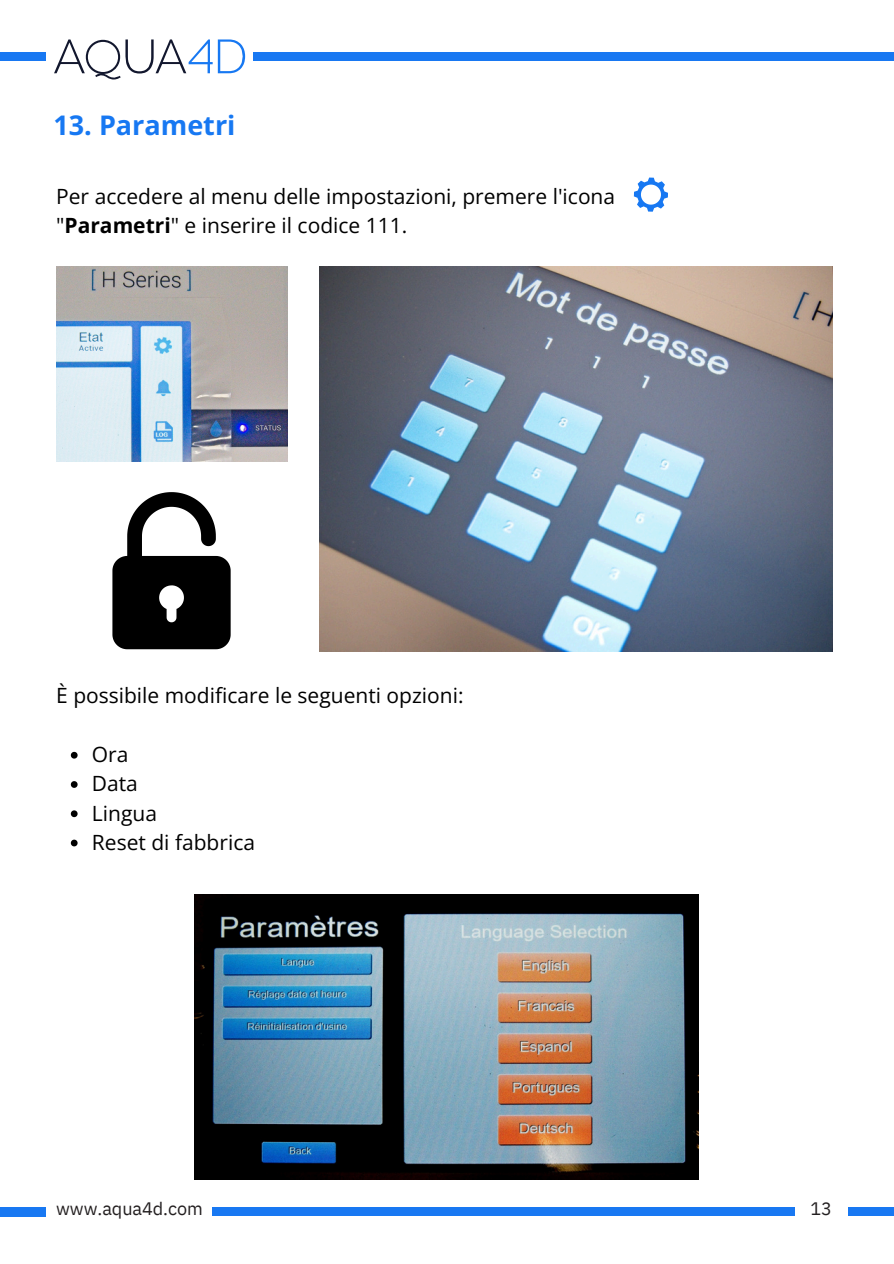
<style>
.page{position:relative;width:894px;height:1264px;background:#fff}
.page>*{position:absolute;margin:0;border:0;box-sizing:border-box;transform-origin:0 0}
.t1{font:700 27px "Open Sans";color:#1778f2}
.t2{font:21px "Open Sans";color:#000}
.t3{font:18px "IBM Plex Sans";letter-spacing:-.005em;color:#231f20}
.s1{font-weight:700}
</style>
<div class="page">
<svg style="left:633px;top:177px;width:34px;height:34px"></svg>
<img style="left:56px;top:267px;width:231px;height:194px">
<img style="left:319px;top:267px;width:513px;height:384px">
<img style="left:194px;top:895px;width:504px;height:284px">
<svg style="left:112px;top:492px;width:118px;height:157px"></svg>
<svg style="left:71px;top:751px;width:7px;height:7px"></svg>
<svg style="left:71px;top:781px;width:7px;height:6px"></svg>
<svg style="left:71px;top:810px;width:7px;height:7px"></svg>
<svg style="left:71px;top:839px;width:7px;height:7px"></svg>
<div style="left:253px;top:52px;width:640px;height:9px;background:#1878f2"></div>
<div style="left:0;top:52px;width:46px;height:9px;background:#1878f2"></div>
<svg style="left:54px;top:39px;width:191px;height:41px"></svg>
<div style="left:0;top:1207px;width:46px;height:8px;background:#1878f2"></div>
<div style="left:212px;top:1207px;width:582px;height:8px;background:#1878f2"></div>
<div style="left:847px;top:1207px;width:46px;height:8px;background:#1878f2"></div>
<h1 class="t1" style="left:53px;top:107px;width:183px">13. Parametri</h1>
<p class="t2" style="left:56px;top:181px;width:560px">Per accedere al menu delle impostazioni, premere l'icona</p>
<h2 class="t2" style="left:56px;top:211px;width:352px">"<span class="s1">Parametri</span>" e inserire il codice 111.</h2>
<p class="t2" style="left:56px;top:681px;width:409px">È possibile modificare le seguenti opzioni:</p>
<p class="t2" style="left:92px;top:739px;width:38px">Ora</p>
<p class="t2" style="left:92px;top:768px;width:48px">Data</p>
<p class="t2" style="left:92px;top:798px;width:67px">Lingua</p>
<h2 class="t2" style="left:92px;top:827px;width:165px">Reset di fabbrica</h2>
<p class="t3" style="left:56px;top:1196px;width:148px">www.aqua4d.com</p>
<p class="t3" style="left:810px;top:1196px;width:23px">13</p>
</div>
